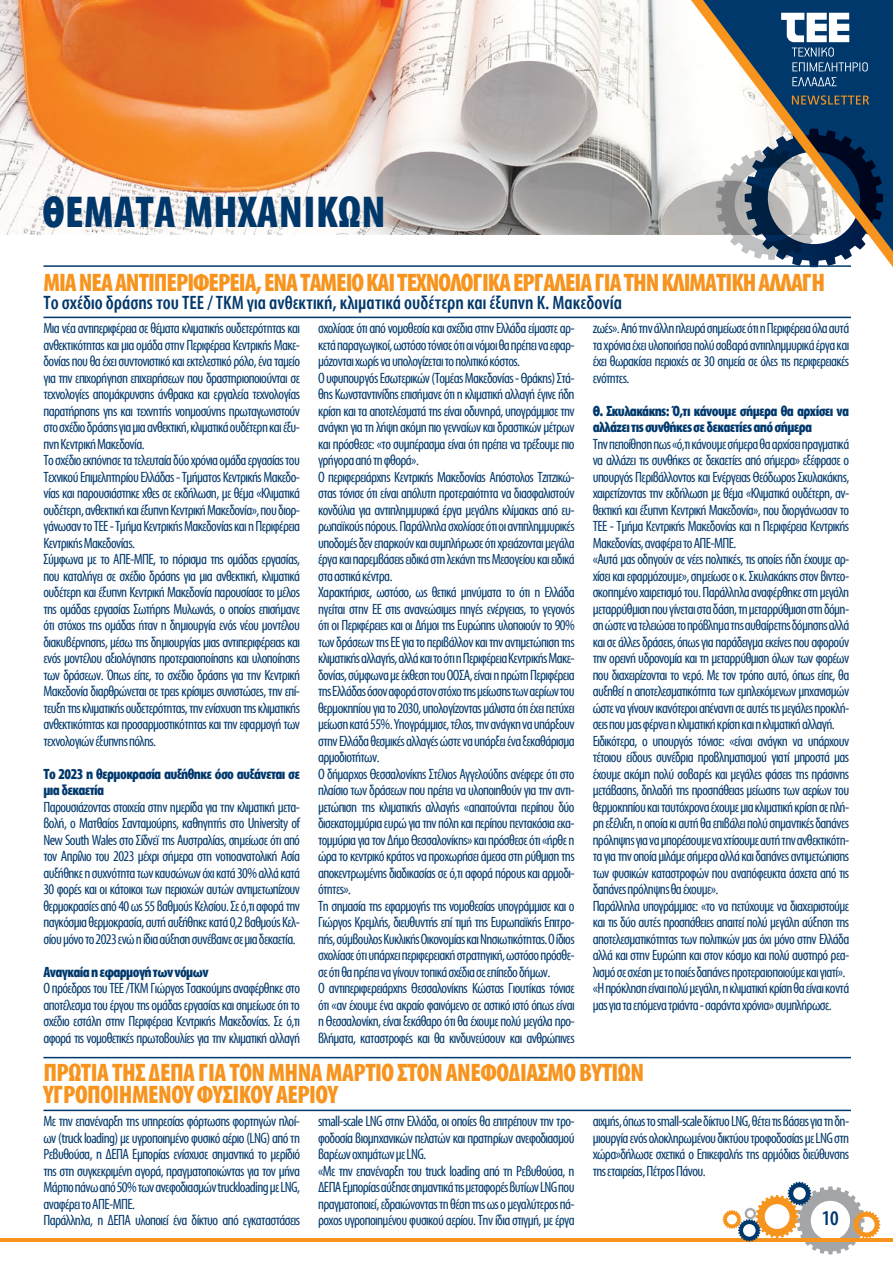
<style>
.page{position:relative;width:893px;height:1263px;background:#fff}
.page>*{position:absolute;margin:0;border:0;box-sizing:border-box;transform-origin:0 0}
.t1{font:700 45px "Myriad Condensed Greek";letter-spacing:.01em;color:#00386c}
.t2{font:700 25.5px/22.5px "Myriad Condensed Greek";letter-spacing:-.02em;color:#f7941e}
.t3{font:700 25.5px "Myriad Condensed Greek";letter-spacing:-.04em;color:#f7941e}
.t4{font:500 21px "Myriad Condensed Greek";color:#00386c}
.t5{font:500 19.5px "Myriad Condensed Greek";color:#00386c}
.t6{font:15px/16.5px "Myriad Condensed Greek";letter-spacing:-.04em;color:#00386c}
.t7{font:700 15px/16.5px "Myriad Condensed Greek";letter-spacing:-.04em;color:#00386c}
</style>
<div class="page">
<hr style="left:0;top:1238px;width:893px;height:3px;background:#f7941e">
<svg style="left:723px;top:1182px;width:157px;height:72px"></svg>
<img style="left:0;top:0;width:691px;height:234px">
<svg style="left:691px;top:0;width:202px;height:267px"></svg>
<svg style="left:792px;top:95px;width:77px;height:10px"></svg>
<svg style="left:781px;top:13px;width:87px;height:58px"></svg>
<svg style="left:792px;top:77px;width:45px;height:9px"></svg>
<hr style="left:43px;top:317px;width:808px;height:1px;background:#00386c">
<hr style="left:43px;top:265px;width:808px;height:2px;background:#00386c">
<hr style="left:43px;top:1110px;width:808px;height:1px;background:#00386c">
<hr style="left:43px;top:1057px;width:808px;height:1px;background:#00386c">
<h1 class="t1" style="left:43px;top:189px;width:345px">ΘΕΜΑΤΑ ΜΗΧΑΝΙΚΩΝ</h1>
<h2 class="t3" style="left:43px;top:269px;width:783px">ΜΙΑ ΝΕΑ ΑΝΤΙΠΕΡΙΦΕΡΕΙΑ, ΕΝΑ ΤΑΜΕΙΟ ΚΑΙ ΤΕΧΝΟΛΟΓΙΚΑ ΕΡΓΑΛΕΙΑ ΓΙΑ ΤΗΝ ΚΛΙΜΑΤΙΚΗ ΑΛΛΑΓΗ</h2>
<h3 class="t5" style="left:43px;top:292px;width:580px">Το σχέδιο δράσης του ΤΕΕ / ΤΚΜ για ανθεκτική, κλιματικά ουδέτερη και έξυπνη Κ. Μακεδονία</h3>
<p class="t6" style="left:43px;top:321px;width:258px">Μια νέα αντιπεριφέρεια σε θέματα κλιματικής ουδετερότητας και ανθεκτικότητας και μια ομάδα στην Περιφέρεια Κεντρικής Μακε&shy;δονίας που θα έχει συντονιστικό και εκτελεστικό ρόλο, ένα ταμείο για την επιχορήγηση επιχειρήσεων που δραστηριοποιούνται σε τεχνολογίες απομάκρυνσης άνθρακα και εργαλεία τεχνολογίας παρατήρησης γης και τεχνητής νοημοσύνης πρωταγωνιστούν στο σχέδιο δράσης για μια ανθεκτική, κλιματικά ουδέτερη και έξυ&shy;πνη Κεντρική Μακεδονία.<br>Το σχέδιο εκπόνησε τα τελευταία δύο χρόνια ομάδα εργασίας του Τεχνικού Επιμελητηρίου Ελλάδας - Τμήματος Κεντρικής Μακεδο&shy;νίας και παρουσιάστηκε χθες σε εκδήλωση, με θέμα «Κλιματικά ουδέτερη, ανθεκτική και έξυπνη Κεντρική Μακεδονία», που διορ&shy;γάνωσαν το ΤΕΕ - Τμήμα Κεντρικής Μακεδονίας και η Περιφέρεια Κεντρικής Μακεδονίας.<br>Σύμφωνα με το ΑΠΕ-ΜΠΕ, το πόρισμα της ομάδας εργασίας, που καταλήγει σε σχέδιο δράσης για μια ανθεκτική, κλιματικά ουδέτερη και έξυπνη Κεντρική Μακεδονία παρουσίασε το μέλος της ομάδας εργασίας Σωτήρης Μυλωνάς, ο οποίος επισήμανε ότι στόχος της ομάδας ήταν η δημιουργία ενός νέου μοντέλου διακυβέρνησης, μέσω της δημιουργίας μιας αντιπεριφέρειας και ενός μοντέλου αξιολόγησης προτεραιοποίησης και υλοποίησης των δράσεων. Όπως είπε, το σχέδιο δράσης για την Κεντρική Μακεδονία διαρθρώνεται σε τρεις κρίσιμες συνιστώσες, την επί&shy;τευξη της κλιματικής ουδετερότητας, την ενίσχυση της κλιματικής ανθεκτικότητας και προσαρμοστικότητας και την εφαρμογή των τεχνολογιών έξυπνης πόλης.</p>
<p class="t7" style="left:43px;top:766px;width:258px">Το 2023 η θερμοκρασία αυξήθηκε όσο αυξάνεται σε μια δεκαετία</p>
<p class="t6" style="left:43px;top:799px;width:258px;text-align:justify">Παρουσιάζοντας στοιχεία στην ημερίδα για την κλιματική μετα&shy;βολή, ο Ματθαίος Σανταμούρης, καθηγητής στο University of New South Wales στο Σίδνεϊ της Αυστραλίας, σημείωσε ότι από τον Απρίλιο του 2023 μέχρι σήμερα στη νοτιοανατολική Ασία αυξήθηκε η συχνότητα των καυσώνων όχι κατά 30% αλλά κατά 30 φορές και οι κάτοικοι των περιοχών αυτών αντιμετωπίζουν θερμοκρασίες από 40 ως 55 βαθμούς Κελσίου. Σε ό,τι αφορά την παγκόσμια θερμοκρασία, αυτή αυξήθηκε κατά 0,2 βαθμούς Κελ&shy;σίου μόνο το 2023 ενώ η ίδια αύξηση συνέβαινε σε μια δεκαετία.</p>
<p class="t7" style="left:43px;top:964px;width:167px">Αναγκαία η εφαρμογή των νόμων</p>
<p class="t6" style="left:43px;top:981px;width:258px;text-align:justify">Ο πρόεδρος του ΤΕΕ /ΤΚΜ Γιώργος Τσακούμης αναφέρθηκε στο αποτέλεσμα του έργου της ομάδας εργασίας και σημείωσε ότι το σχέδιο εστάλη στην Περιφέρεια Κεντρικής Μακεδονίας. Σε ό,τι αφορά τις νομοθετικές πρωτοβουλίες για την κλιματική αλλαγή</p>
<p class="t6" style="left:318px;top:321px;width:258px">σχολίασε ότι από νομοθεσία και σχέδια στην Ελλάδα είμαστε αρ&shy;κετά παραγωγικοί, ωστόσο τόνισε ότι οι νόμοι θα πρέπει να εφαρ&shy;μόζονται χωρίς να υπολογίζεται το πολιτικό κόστος.<br>Ο υφυπουργός Εσωτερικών (Τομέας Μακεδονίας - Θράκης) Στά&shy;θης Κωνσταντινίδης επισήμανε ότι η κλιματική αλλαγή έγινε ήδη κρίση και τα αποτελέσματά της είναι οδυνηρά, υπογράμμισε την ανάγκη για τη λήψη ακόμη πιο γενναίων και δραστικών μέτρων και πρόσθεσε: «το συμπέρασμα είναι ότι πρέπει να τρέξουμε πιο γρήγορα από τη φθορά».<br>Ο περιφερειάρχης Κεντρικής Μακεδονίας Απόστολος Τζιτζικώ&shy;στας τόνισε ότι είναι απόλυτη προτεραιότητα να διασφαλιστούν κονδύλια για αντιπλημμυρικά έργα μεγάλης κλίμακας από ευ&shy;ρωπαϊκούς πόρους. Παράλληλα σχολίασε ότι οι αντιπλημμυρικές υποδομές δεν επαρκούν και συμπλήρωσε ότι χρειάζονται μεγάλα έργα και παρεμβάσεις ειδικά στη λεκάνη της Μεσογείου και ειδικά στα αστικά κέντρα.<br>Χαρακτήρισε, ωστόσο, ως θετικά μηνύματα το ότι η Ελλάδα ηγείται στην ΕΕ στις ανανεώσιμες πηγές ενέργειας, το γεγονός ότι οι Περιφέρειες και οι Δήμοι της Ευρώπης υλοποιούν το 90% των δράσεων της ΕΕ για το περιβάλλον και την αντιμετώπιση της κλιματικής αλλαγής, αλλά και το ότι η Περιφέρεια Κεντρικής Μακε&shy;δονίας, σύμφωνα με έκθεση του ΟΟΣΑ, είναι η πρώτη Περιφέρεια της Ελλάδας όσον αφορά στον στόχο της μείωσης των αερίων του θερμοκηπίου για το 2030, υπολογίζοντας μάλιστα ότι έχει πετύχει μείωση κατά 55%. Υπογράμμισε, τέλος, την ανάγκη να υπάρξουν στην Ελλάδα θεσμικές αλλαγές ώστε να υπάρξει ένα ξεκαθάρισμα αρμοδιοτήτων.<br>Ο δήμαρχος Θεσσαλονίκης Στέλιος Αγγελούδης ανέφερε ότι στο πλαίσιο των δράσεων που πρέπει να υλοποιηθούν για την αντι&shy;μετώπιση της κλιματικής αλλαγής «απαιτούνται περίπου δύο δισεκατομμύρια ευρώ για την πόλη και περίπου πεντακόσια εκα&shy;τομμύρια για τον Δήμο Θεσσαλονίκης» και πρόσθεσε ότι «ήρθε η ώρα το κεντρικό κράτος να προχωρήσει άμεσα στη ρύθμιση της αποκεντρωμένης διαδικασίας σε ό,τι αφορά πόρους και αρμοδι&shy;ότητες».<br>Τη σημασία της εφαρμογής της νομοθεσίας υπογράμμισε και ο Γιώργος Κρεμλής, διευθυντής επί τιμή της Ευρωπαϊκής Επιτρο&shy;πής, σύμβουλος Κυκλικής Οικονομίας και Νησιωτικότητας. Ο ίδιος σχολίασε ότι υπάρχει περιφερειακή στρατηγική, ωστόσο πρόσθε&shy;σε ότι θα πρέπει να γίνουν τοπικά σχέδια σε επίπεδο δήμων.<br>Ο αντιπεριφερειάρχης Θεσσαλονίκης Κώστας Γιουτίκας τόνισε ότι «αν έχουμε ένα ακραίο φαινόμενο σε αστικό ιστό όπως είναι η Θεσσαλονίκη, είναι ξεκάθαρο ότι θα έχουμε πολύ μεγάλα προ&shy;βλήματα, καταστροφές και θα κινδυνεύσουν και ανθρώπινες</p>
<p class="t6" style="left:593px;top:321px;width:258px;text-align:justify">ζωές». Από την άλλη πλευρά σημείωσε ότι η Περιφέρεια όλα αυτά τα χρόνια έχει υλοποιήσει πολύ σοβαρά αντιπλημμυρικά έργα και έχει θωρακίσει περιοχές σε 30 σημεία σε όλες τις περιφερειακές ενότητες.</p>
<p class="t7" style="left:593px;top:403px;width:258px">Θ. Σκυλακάκης: Ό,τι κάνουμε σήμερα θα αρχίσει να αλλάζει τις συνθήκες σε δεκαετίες από σήμερα</p>
<p class="t6" style="left:593px;top:436px;width:258px">Την πεποίθηση πως «ό,τι κάνουμε σήμερα θα αρχίσει πραγματικά να αλλάζει τις συνθήκες σε δεκαετίες από σήμερα» εξέφρασε ο υπουργός Περιβάλλοντος και Ενέργειας Θεόδωρος Σκυλακάκης, χαιρετίζοντας την εκδήλωση με θέμα «Κλιματικά ουδέτερη, αν&shy;θεκτική και έξυπνη Κεντρική Μακεδονία», που διοργάνωσαν το ΤΕΕ - Τμήμα Κεντρικής Μακεδονίας και η Περιφέρεια Κεντρικής Μακεδονίας, αναφέρει το ΑΠΕ-ΜΠΕ.<br>«Αυτά μας οδηγούν σε νέες πολιτικές, τις οποίες ήδη έχουμε αρ&shy;χίσει και εφαρμόζουμε», σημείωσε ο κ. Σκυλακάκης στον βιντεο&shy;σκοπημένο χαιρετισμό του. Παράλληλα αναφέρθηκε στη μεγάλη μεταρρύθμιση που γίνεται στα δάση, τη μεταρρύθμιση στη δόμη&shy;ση ώστε να τελειώσει το πρόβλημα της αυθαίρετης δόμησης αλλά και σε άλλες δράσεις, όπως για παράδειγμα εκείνες που αφορούν την ορεινή υδρονομία και τη μεταρρύθμιση όλων των φορέων που διαχειρίζονται το νερό. Με τον τρόπο αυτό, όπως είπε, θα αυξηθεί η αποτελεσματικότητα των εμπλεκόμενων μηχανισμών ώστε να γίνουν ικανότεροι απέναντι σε αυτές τις μεγάλες προκλή&shy;σεις που μας φέρνει η κλιματική κρίση και η κλιματική αλλαγή.<br>Ειδικότερα, ο υπουργός τόνισε: «είναι ανάγκη να υπάρχουν τέτοιου είδους συνέδρια προβληματισμού γιατί μπροστά μας έχουμε ακόμη πολύ σοβαρές και μεγάλες φάσεις της πράσινης μετάβασης, δηλαδή της προσπάθειας μείωσης των αερίων του θερμοκηπίου και ταυτόχρονα έχουμε μια κλιματική κρίση σε πλή&shy;ρη εξέλιξη, η οποία κι αυτή θα επιβάλει πολύ σημαντικές δαπάνες πρόληψης για να μπορέσουμε να χτίσουμε αυτή την ανθεκτικότη&shy;τα για την οποία μιλάμε σήμερα αλλά και δαπάνες αντιμετώπισης των φυσικών καταστροφών που αναπόφευκτα άσχετα από τις δαπάνες πρόληψης θα έχουμε».<br>Παράλληλα υπογράμμισε: «το να πετύχουμε να διαχειριστούμε και τις δύο αυτές προσπάθειες απαιτεί πολύ μεγάλη αύξηση της αποτελεσματικότητας των πολιτικών μας όχι μόνο στην Ελλάδα αλλά και στην Ευρώπη και στον κόσμο και πολύ αυστηρό ρεα&shy;λισμό σε σχέση με το ποιές δαπάνες προτεραιοποιούμε και γιατί». «Η πρόκληση είναι πολύ μεγάλη, η κλιματική κρίση θα είναι κοντά μας για τα επόμενα τριάντα - σαράντα χρόνια» συμπλήρωσε.</p>
<h2 class="t2" style="left:43px;top:1062px;width:602px">ΠΡΩΤΙΑ ΤΗΣ ΔΕΠΑ ΓΙΑ ΤΟΝ ΜΗΝΑ ΜΑΡΤΙΟ ΣΤΟΝ ΑΝΕΦΟΔΙΑΣΜΟ ΒΥΤΙΩΝ<br>ΥΓΡΟΠΟΙΗΜΕΝΟΥ ΦΥΣΙΚΟΥ ΑΕΡΙΟΥ</h2>
<p class="t6" style="left:43px;top:1114px;width:258px">Με την επανέναρξη της υπηρεσίας φόρτωσης φορτηγών πλοί&shy;ων (truck loading) με υγροποιημένο φυσικό αέριο (LNG) από τη Ρεβυθούσα, η ΔΕΠΑ Εμπορίας ενίσχυσε σημαντικά το μερίδιό της στη συγκεκριμένη αγορά, πραγματοποιώντας για τον μήνα Μάρτιο πάνω από 50% των ανεφοδιασμών truckloading με LNG, αναφέρει το ΑΠΕ-ΜΠΕ.<br>Παράλληλα, η ΔΕΠΑ υλοποιεί ένα δίκτυο από εγκαταστάσεις</p>
<p class="t6" style="left:318px;top:1114px;width:258px">small-scale LNG στην Ελλάδα, οι οποίες θα επιτρέπουν την τρο&shy;φοδοσία βιομηχανικών πελατών και πρατηρίων ανεφοδιασμού βαρέων οχημάτων με LNG.<br>«Με την επανέναρξη του truck loading από τη Ρεβυθούσα, η ΔΕΠΑ Εμπορίας αύξησε σημαντικά τις μεταφορές βυτίων LNG που πραγματοποιεί, εδραιώνοντας τη θέση της ως ο μεγαλύτερος πά&shy;ροχος υγροποιημένου φυσικού αερίου. Την ίδια στιγμή, με έργα</p>
<p class="t6" style="left:593px;top:1114px;width:258px;text-align:justify">αιχμής, όπως το small-scale δίκτυο LNG, θέτει τις βάσεις για τη δη&shy;μιουργία ενός ολοκληρωμένου δικτύου τροφοδοσίας με LNG στη χώρα»δήλωσε σχετικά ο Επικεφαλής της αρμόδιας διεύθυνσης της εταιρείας, Πέτρος Πάνου.</p>
<h3 class="t4" style="left:822px;top:1208px;width:19px">10</h3>
</div>
